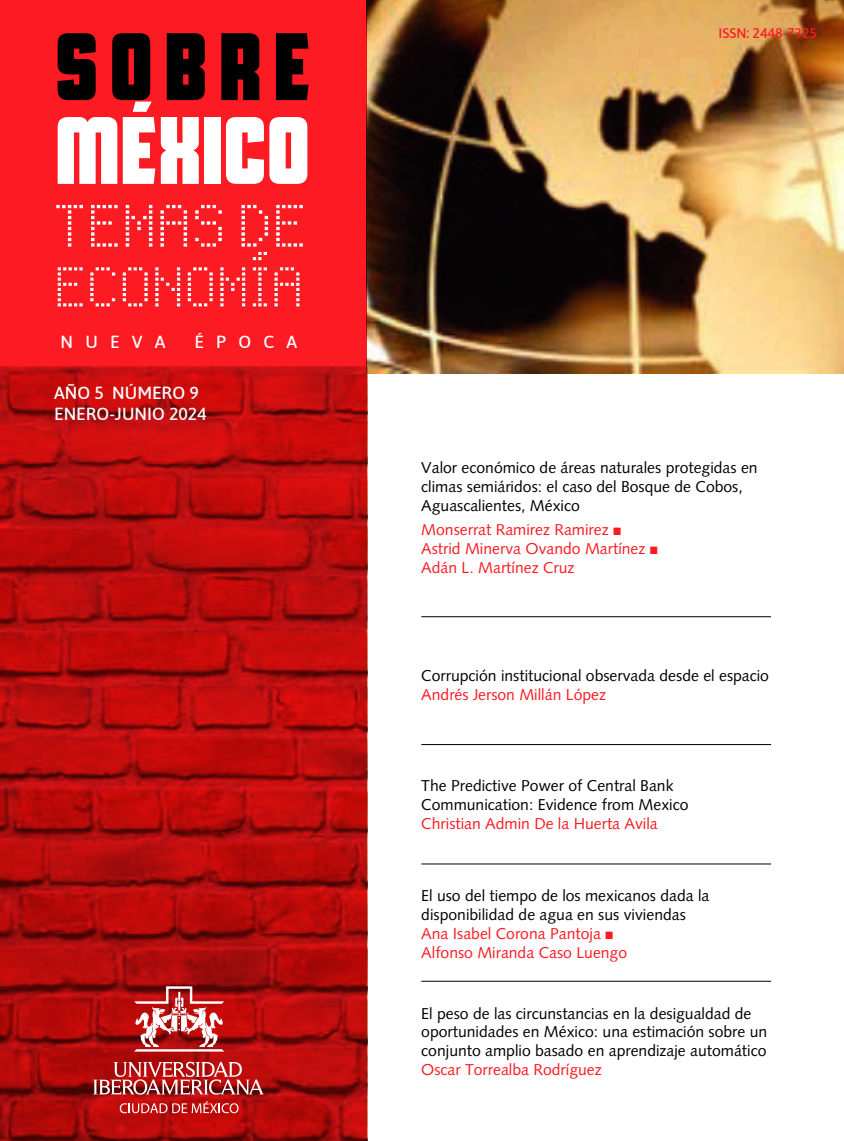
<style>
.page{position:relative;width:844px;height:1141px;background:#fff}
.page>*{position:absolute;margin:0;border:0;box-sizing:border-box;transform-origin:0 0}
.t1{font:105.35px "Capital Daren";color:#fff;scale:1.05 1}
.t2{font:105.35px "Capital Daren";letter-spacing:.1em;color:#000;scale:1.05 1}
.t3{font:87.85px "NBP Sydnie 2 LED";color:#fff;scale:1.05 1}
.t4{font:82.25px "NBP Sydnie 2 LED";color:#fff;scale:1.05 1}
.t5{font:500 17.5px/21px "Asap";color:#fff}
.t6{font:15.75px/18.9px "Syntax LT Std";color:#000}
.t7{font:15.75px/18.9px "Syntax LT Std";color:#fc1a23}
.t8{font:500 14px "Asap";color:#fc1a23}
</style>
<div class="page">
<div style="left:0;top:0;width:366px;height:1141px;background:#fc1a23"></div>
<img style="left:0;top:367px;width:367px;height:774px">
<hr style="left:421px;top:616px;width:349px;height:1px;background:#000">
<hr style="left:421px;top:744px;width:349px;height:1px;background:#000">
<hr style="left:421px;top:864px;width:349px;height:1px;background:#000">
<hr style="left:421px;top:981px;width:349px;height:1px;background:#000">
<img style="left:366px;top:0;width:477px;height:373px">
<svg style="left:133px;top:986px;width:92px;height:66px;background:#c25858"></svg>
<svg style="left:120px;top:1101px;width:118px;height:12px"></svg>
<svg style="left:93px;top:1062px;width:170px;height:33px;background:#bc4e4d"></svg>
<h1 class="t2" style="left:52px;top:13px;width:245px">SOBRE</h1>
<h1 class="t1" style="left:52px;top:96px;width:244px">MÉXICO</h1>
<h2 class="t3" style="left:56px;top:188px;width:244px">TEMAS DE</h2>
<h3 class="t4" style="left:58px;top:252px;width:239px">ECONOMÍA</h3>
<p class="t5" style="left:60px;top:330px;width:107px">NUEVA</p>
<p class="t5" style="left:194px;top:330px;width:104px">ÉPOCA</p>
<p class="t5" style="left:54px;top:382px;width:154px">AÑO 5 NÚMERO 9<br>ENERO-JUNIO 2024</p>
<p class="t8" style="left:718px;top:23px;width:100px">ISSN: 2448-7325</p>
<p class="t6" style="left:421px;top:458px;width:338px">Valor económico de áreas naturales protegidas en climas semiáridos: el caso del Bosque de Cobos,<br>Aguascalientes, México</p>
<p class="t7" style="left:421px;top:520px;width:226px">Monserrat Ramirez Ramirez<br>Astrid Minerva Ovando Martínez<br>Adán L. Martínez Cruz</p>
<p class="t6" style="left:421px;top:666px;width:349px">Corrupción institucional observada desde el espacio</p>
<p class="t7" style="left:421px;top:685px;width:186px">Andrés Jerson Millán López</p>
<p class="t6" style="left:421px;top:776px;width:268px">The Predictive Power of Central Bank<br>Communication: Evidence from Mexico</p>
<p class="t7" style="left:421px;top:814px;width:238px">Christian Admin De la Huerta Avila</p>
<p class="t6" style="left:421px;top:886px;width:289px">El uso del tiempo de los mexicanos dada la disponibilidad de agua en sus viviendas</p>
<p class="t7" style="left:421px;top:924px;width:207px">Ana Isabel Corona Pantoja<br>Alfonso Miranda Caso Luengo</p>
<p class="t6" style="left:421px;top:1004px;width:347px">El peso de las circunstancias en la desigualdad de oportunidades en México: una estimación sobre un conjunto amplio basado en aprendizaje automático</p>
<p class="t7" style="left:421px;top:1060px;width:182px">Oscar Torrealba Rodríguez</p>
</div>
